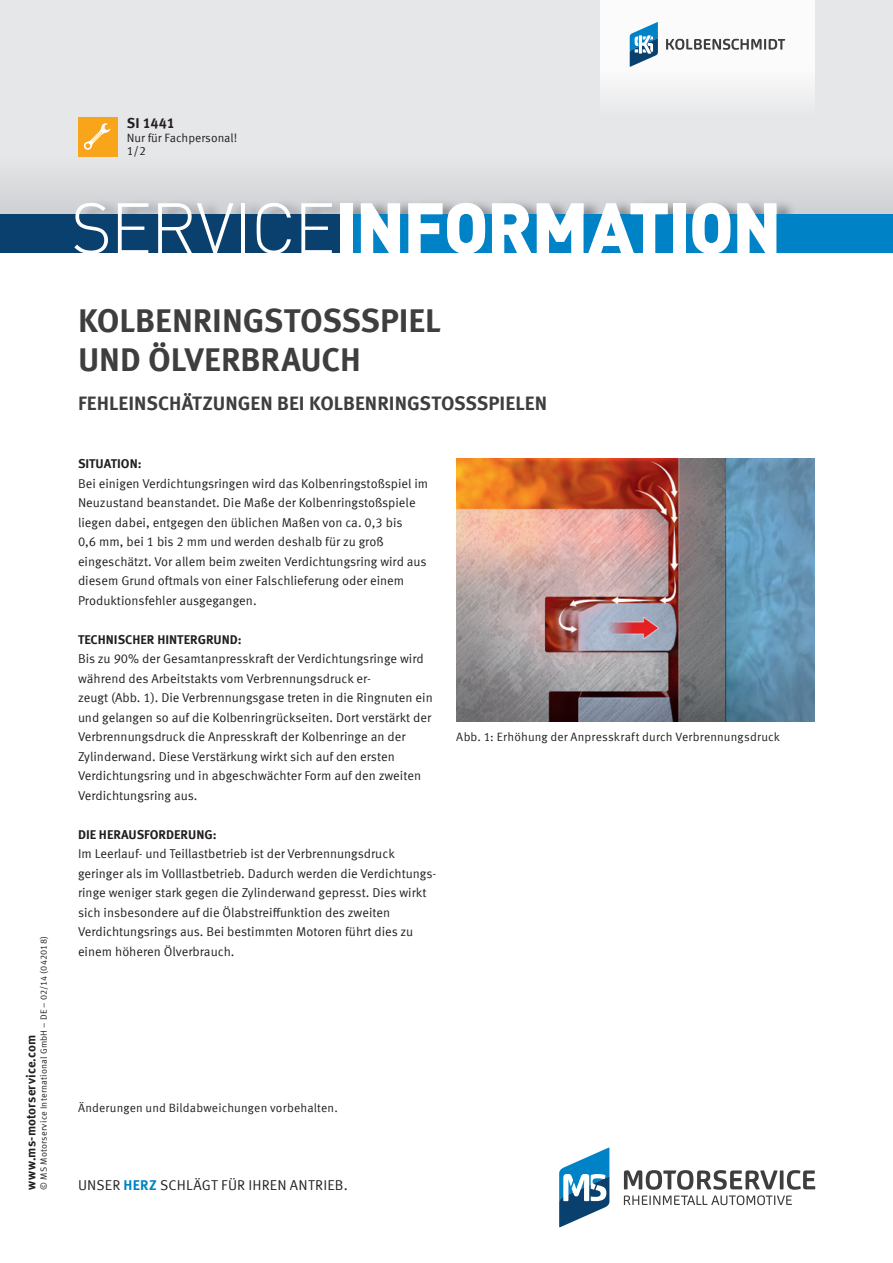
<style>
.page{position:relative;width:893px;height:1263px;background:#fff}
.page>*{position:absolute;margin:0;border:0;box-sizing:border-box;transform-origin:0 0}
.t1{font:900 70.5px "DIN Pro";letter-spacing:-.025em;color:#fff}
.t2{font:700 33px/39px "Meta Offc Pro";letter-spacing:-.005em;color:#3e3e3f}
.t3{font:700 19.5px "Meta Offc Pro";color:#3e3e3f}
.t4{font:14.25px "Meta Offc Pro Norm";letter-spacing:.015em;color:#231f20}
.t5{font:700 14.25px "Meta Offc Pro";letter-spacing:-.005em;color:#231f20}
.t6{font:12.75px/19.5px "Meta Offc Pro Norm";color:#231f20}
.t7{font:700 12.75px "Meta Offc Pro";color:#231f20}
.t8{font:12px "Meta Offc Pro Norm";letter-spacing:.01em;color:#231f20}
.t9{font:9px "Meta Offc Pro Norm";letter-spacing:.02em;color:#231f20}
.s1{font-weight:300}
.s2{font-family:"Meta Offc Pro";font-weight:700;color:#0082c7}
</style>
<div class="page">
<div style="left:0;top:0;width:893px;height:224px;background:#e6e7e9"></div>
<div style="left:0;top:156px;width:893px;height:58px;background:#dcdee0"></div>
<div style="left:77px;top:198px;width:719px;height:16px;background:#231f20;opacity:.4"></div>
<div style="left:0;top:214px;width:893px;height:39px;background:#09406e"></div>
<div style="left:347px;top:214px;width:546px;height:39px;background:#0082c7"></div>
<div style="left:78px;top:117px;width:39px;height:39px;background:#f9a51b"></div>
<svg style="left:83px;top:123px;width:27px;height:27px"></svg>
<div style="left:600px;top:0;width:215px;height:117px;background:linear-gradient(to bottom,#fff,#edeeef)"></div>
<svg style="left:630px;top:22px;width:28px;height:45px"></svg>
<svg style="left:666px;top:39px;width:119px;height:11px"></svg>
<svg style="left:559px;top:1147px;width:50px;height:80px"></svg>
<svg style="left:624px;top:1170px;width:191px;height:35px"></svg>
<img style="left:456px;top:458px;width:359px;height:263px">
<p class="t9" style="left:37px;top:1189px;width:255px;rotate:-90deg">© MS Motorservice International GmbH – DE – 02/14 (042018)</p>
<p class="t7" style="left:21px;top:1189px;width:156px;rotate:-90deg">www.ms-motorservice.com</p>
<p class="t5" style="left:127px;top:112px;width:50px">SI 1441</p>
<p class="t8" style="left:127px;top:128px;width:112px">Nur für Fachpersonal!</p>
<p class="t8" style="left:127px;top:142px;width:21px">1/2</p>
<h1 class="t1" style="left:71px;top:172px;width:712px"><span class="s1">SERVICE</span>INFORMATION</h1>
<h2 class="t2" style="left:78px;top:298px;width:364px">KOLBENRINGSTOSSSPIEL<br>UND ÖLVERBRAUCH</h2>
<h3 class="t3" style="left:78px;top:387px;width:470px">FEHLEINSCHÄTZUNGEN BEI KOLBENRINGSTOSSSPIELEN</h3>
<p class="t7" style="left:78px;top:454px;width:65px">SITUATION:</p>
<p class="t6" style="left:78px;top:473px;width:352px">Bei einigen Verdichtungsringen wird das Kolbenringstoßspiel im Neuzustand beanstandet. Die Maße der Kolbenringstoßspiele liegen dabei, entgegen den üblichen Maßen von ca. 0,3 bis<br>0,6 mm, bei 1 bis 2 mm und werden deshalb für zu groß eingeschätzt. Vor allem beim zweiten Verdichtungsring wird aus diesem Grund oftmals von einer Falschlieferung oder einem Produktionsfehler ausgegangen.</p>
<p class="t7" style="left:78px;top:629px;width:165px">TECHNISCHER HINTERGRUND:</p>
<p class="t6" style="left:78px;top:648px;width:356px">Bis zu 90% der Gesamtanpresskraft der Verdichtungsringe wird während des Arbeitstakts vom Verbrennungsdruck er-<br>zeugt (Abb. 1). Die Verbrennungsgase treten in die Ringnuten ein und gelangen so auf die Kolbenringrückseiten. Dort verstärkt der Verbrennungsdruck die Anpresskraft der Kolbenringe an der Zylinderwand. Diese Verstärkung wirkt sich auf den ersten Verdichtungsring und in abgeschwächter Form auf den zweiten Verdichtungsring aus.</p>
<p class="t7" style="left:78px;top:824px;width:140px">DIE HERAUSFORDERUNG:</p>
<p class="t6" style="left:78px;top:843px;width:360px">Im Leerlauf- und Teillastbetrieb ist der Verbrennungsdruck geringer als im Volllastbetrieb. Dadurch werden die Verdichtungs&shy;ringe weniger stark gegen die Zylinderwand gepresst. Dies wirkt sich insbesondere auf die Ölabstreiffunktion des zweiten Verdichtungsrings aus. Bei bestimmten Motoren führt dies zu einem höheren Ölverbrauch.</p>
<p class="t8" style="left:456px;top:728px;width:325px">Abb. 1: Erhöhung der Anpresskraft durch Verbrennungsdruck</p>
<p class="t8" style="left:78px;top:1098px;width:261px">Änderungen und Bildabweichungen vorbehalten.</p>
<p class="t4" style="left:78px;top:1174px;width:271px">UNSER <span class="s2">HERZ</span> SCHLÄGT FÜR IHREN ANTRIEB.</p>
</div>
